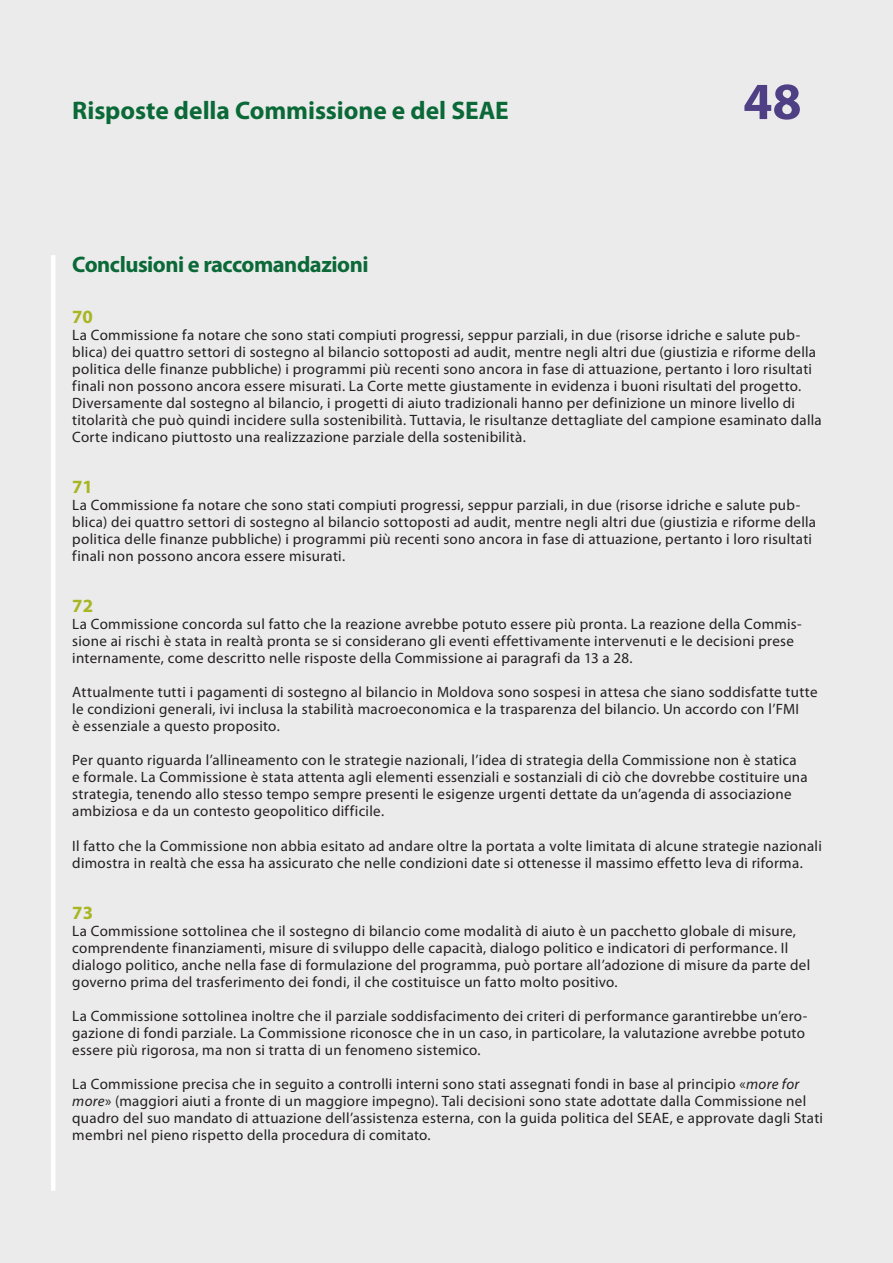
<style>
.page{position:relative;width:893px;height:1263px;background:#ebebeb}
.page>*{position:absolute;margin:0;border:0;box-sizing:border-box;transform-origin:0 0}
.t1{font:700 52.5px "Myriad Pro";color:#4f4085}
.t2{font:700 25.5px "Myriad Pro";letter-spacing:-.005em;color:#0b6938}
.K_02_-_REP_TITRE_1_1{font:700 22.5px "Myriad Pro";letter-spacing:-.025em;color:#0b6938}
.K_03_-_REP_CHIFFRE{font:700 18.75px "Myriad Pro";letter-spacing:-.005em;color:#a7b621}
.K_04_-_REP_TEXTE_COU{font:15px/17px "Myriad Pro";letter-spacing:.02em;color:#231f20}
.s1{font-style:italic}
</style>
<div class="page">
<div style="left:51px;top:255px;width:5px;height:936px;background:#fff"></div>
<h2 class="t2" style="left:72px;top:94px;width:438px">Risposte della Commissione e del SEAE</h2>
<h1 class="t1" style="left:743px;top:67px;width:60px">48</h1>
<p class="K_02_-_REP_TITRE_1_1" style="left:72px;top:250px;width:298px">Conclusioni e raccomandazioni</p>
<p class="K_03_-_REP_CHIFFRE" style="left:72px;top:305px;width:22px">70</p>
<p class="K_04_-_REP_TEXTE_COU" style="left:72px;top:326px;width:751px">La Commissione fa notare che sono stati compiuti progressi, seppur parziali, in due (risorse idriche e salute pub&shy;blica) dei quattro settori di sostegno al bilancio sottoposti ad audit, mentre negli altri due (giustizia e riforme della politica delle finanze pubbliche) i programmi più recenti sono ancora in fase di attuazione, pertanto i loro risultati finali non possono ancora essere misurati. La Corte mette giustamente in evidenza i buoni risultati del progetto.<br>Diversamente dal sostegno al bilancio, i progetti di aiuto tradizionali hanno per definizione un minore livello di titolarità che può quindi incidere sulla sostenibilità. Tuttavia, le risultanze dettagliate del campione esaminato dalla Corte indicano piuttosto una realizzazione parziale della sostenibilità.</p>
<p class="K_03_-_REP_CHIFFRE" style="left:72px;top:475px;width:22px">71</p>
<p class="K_04_-_REP_TEXTE_COU" style="left:72px;top:496px;width:745px">La Commissione fa notare che sono stati compiuti progressi, seppur parziali, in due (risorse idriche e salute pub&shy;blica) dei quattro settori di sostegno al bilancio sottoposti ad audit, mentre negli altri due (giustizia e riforme della politica delle finanze pubbliche) i programmi più recenti sono ancora in fase di attuazione, pertanto i loro risultati finali non possono ancora essere misurati.</p>
<p class="K_03_-_REP_CHIFFRE" style="left:72px;top:594px;width:22px">72</p>
<p class="K_04_-_REP_TEXTE_COU" style="left:72px;top:616px;width:731px">La Commissione concorda sul fatto che la reazione avrebbe potuto essere più pronta. La reazione della Commis&shy;sione ai rischi è stata in realtà pronta se si considerano gli eventi effettivamente intervenuti e le decisioni prese internamente, come descritto nelle risposte della Commissione ai paragrafi da 13 a 28.</p>
<p class="K_04_-_REP_TEXTE_COU" style="left:72px;top:684px;width:747px">Attualmente tutti i pagamenti di sostegno al bilancio in Moldova sono sospesi in attesa che siano soddisfatte tutte le condizioni generali, ivi inclusa la stabilità macroeconomica e la trasparenza del bilancio. Un accordo con l’FMI<br>è essenziale a questo proposito.</p>
<p class="K_04_-_REP_TEXTE_COU" style="left:72px;top:752px;width:737px">Per quanto riguarda l’allineamento con le strategie nazionali, l’idea di strategia della Commissione non è statica e formale. La Commissione è stata attenta agli elementi essenziali e sostanziali di ciò che dovrebbe costituire una strategia, tenendo allo stesso tempo sempre presenti le esigenze urgenti dettate da un’agenda di associazione ambiziosa e da un contesto geopolitico difficile.</p>
<p class="K_04_-_REP_TEXTE_COU" style="left:72px;top:837px;width:751px">Il fatto che la Commissione non abbia esitato ad andare oltre la portata a volte limitata di alcune strategie nazionali dimostra in realtà che essa ha assicurato che nelle condizioni date si ottenesse il massimo effetto leva di riforma.</p>
<p class="K_03_-_REP_CHIFFRE" style="left:72px;top:900px;width:22px">73</p>
<p class="K_04_-_REP_TEXTE_COU" style="left:72px;top:922px;width:740px">La Commissione sottolinea che il sostegno di bilancio come modalità di aiuto è un pacchetto globale di misure, comprendente finanziamenti, misure di sviluppo delle capacità, dialogo politico e indicatori di performance. Il dialogo politico, anche nella fase di formulazione del programma, può portare all’adozione di misure da parte del governo prima del trasferimento dei fondi, il che costituisce un fatto molto positivo.</p>
<p class="K_04_-_REP_TEXTE_COU" style="left:72px;top:1007px;width:737px">La Commissione sottolinea inoltre che il parziale soddisfacimento dei criteri di performance garantirebbe un’ero&shy;gazione di fondi parziale. La Commissione riconosce che in un caso, in particolare, la valutazione avrebbe potuto essere più rigorosa, ma non si tratta di un fenomeno sistemico.</p>
<p class="K_04_-_REP_TEXTE_COU" style="left:72px;top:1075px;width:752px">La Commissione precisa che in seguito a controlli interni sono stati assegnati fondi in base al principio «<span class="s1">more for more</span>» (maggiori aiuti a fronte di un maggiore impegno). Tali decisioni sono state adottate dalla Commissione nel quadro del suo mandato di attuazione dell’assistenza esterna, con la guida politica del SEAE, e approvate dagli Stati membri nel pieno rispetto della procedura di comitato.</p>
</div>
